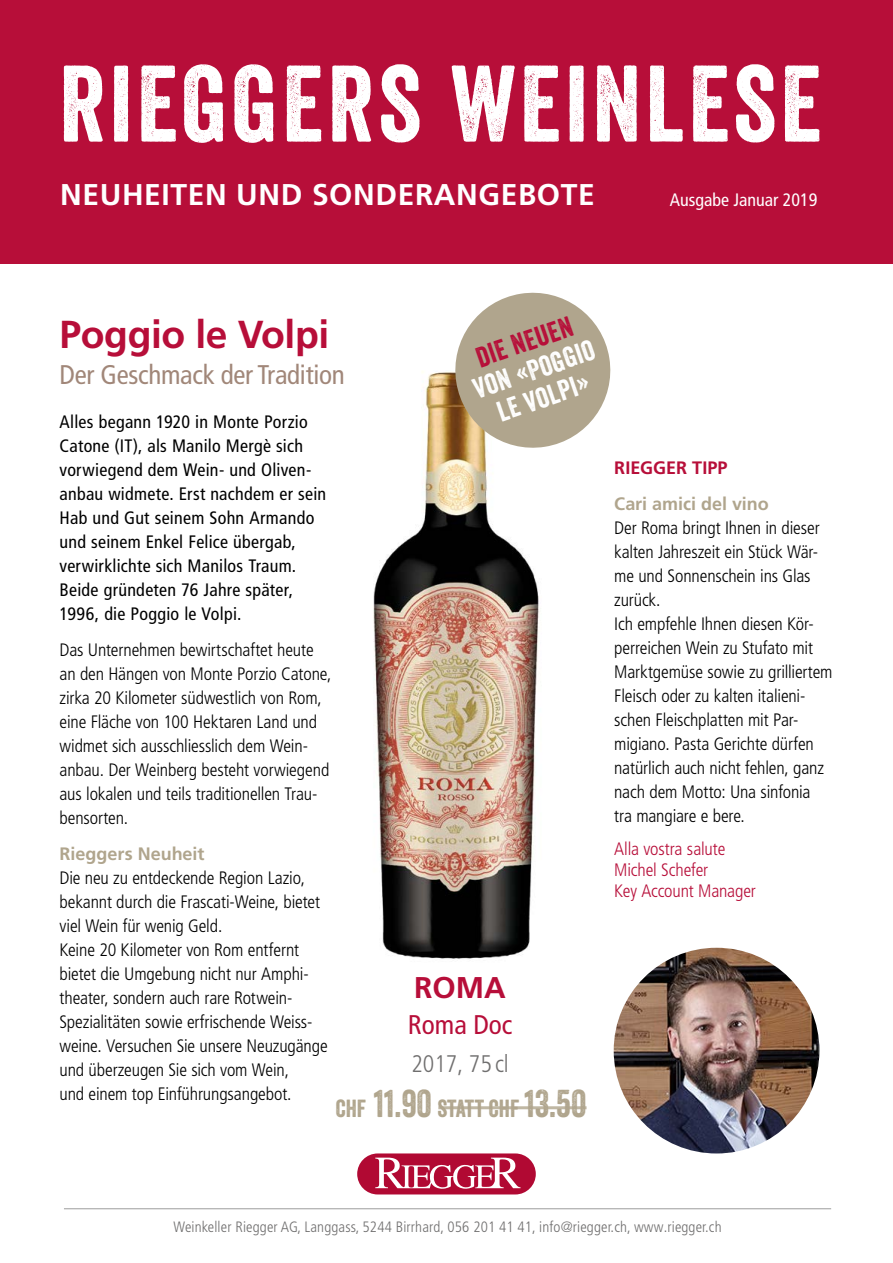
<style>
.page{position:relative;width:893px;height:1263px;background:#fff}
.page>*{position:absolute;margin:0;border:0;box-sizing:border-box;transform-origin:0 0}
.t1{font:105px "Veneer";letter-spacing:.04em;color:#fff}
.t2{font:700 39px "Frutiger LT Pro";letter-spacing:-.01em;color:#b70e39}
.t3{font:700 30px "Frutiger LT Pro";letter-spacing:.02em;color:#fff}
.t4{font:700 30px "Frutiger LT Pro";color:#b70e39}
.t5{font:27.9px/29.1px "Veneer";color:#fff;text-align:center}
.t6{font:27.9px "Veneer";color:#b70e39}
.t7{font:condensed 27px "Frutiger LT Pro";letter-spacing:-.01em;color:#a18779}
.t8{font:condensed 27px "Frutiger LT Pro";color:#b70e39}
.t9{font:24px "Veneer";color:#b0a58d}
.t10{font:300 condensed 24px "Frutiger LT Pro";color:#706f6f}
.t11{font:300 condensed 18px/24px "Frutiger LT Pro";letter-spacing:-.01em;color:#000}
.t12{font:condensed 18px/24px "Frutiger LT Pro";letter-spacing:.015em;color:#000}
.t13{font:300 condensed 18px/21px "Frutiger LT Pro";letter-spacing:-.01em;color:#b70e39}
.t14{font:700 18px "Frutiger LT Pro";color:#b0a58d}
.t15{font:condensed 18px "Frutiger LT Pro";color:#fff}
.t16{font:700 18px "Frutiger LT Pro";letter-spacing:.005em;color:#b70e39}
.t17{font:300 condensed 15px "Frutiger LT Pro";letter-spacing:.01em;color:#706f6f}
.s1{font-size:37.5px}
</style>
<div class="page">
<img style="left:373px;top:371px;width:166px;height:588px">
<div style="left:0;top:0;width:893px;height:264px;background:#b70e39"></div>
<div style="left:357px;top:1153px;width:179px;height:41px;background:#b10933;border-radius:21px"></div>
<svg style="left:375px;top:1157px;width:145px;height:32px"></svg>
<hr style="left:64px;top:1208px;width:767px;height:1px;background:#9d9d9c">
<img style="left:614px;top:948px;width:205px;height:205px;border-radius:103px">
<svg style="left:451px;top:292px;width:160px;height:160px"></svg>
<hr style="left:438px;top:1106px;width:149px;height:3px;background:#b0a58d">
<h1 class="t1" style="left:59px;top:40px;width:764px">RIEGGERS WEINLESE</h1>
<h3 class="t3" style="left:60px;top:177px;width:536px">NEUHEITEN UND SONDERANGEBOTE</h3>
<p class="t15" style="left:670px;top:189px;width:149px">Ausgabe Januar 2019</p>
<h3 class="t6" style="left:472px;top:342px;width:102px;rotate:-19deg">DIE NEUEN</h3>
<h2 class="t2" style="left:60px;top:312px;width:271px">Poggio le Volpi</h2>
<h3 class="t7" style="left:60px;top:359px;width:287px">Der Geschmack der Tradition</h3>
<h3 class="t5" style="left:469px;top:376px;width:128px;rotate:-19deg">VON «POGGIO<br>LE VOLPI»</h3>
<p class="t12" style="left:60px;top:410px;width:268px">Alles begann 1920 in Monte Porzio<br>Catone (IT), als Manilo Mergè sich vorwiegend dem Wein- und Oliven&shy;anbau widmete. Erst nachdem er sein<br>Hab und Gut seinem Sohn Armando und seinem Enkel Felice übergab, verwirklichte sich Manilos Traum.<br>Beide gründeten 76 Jahre später,<br>1996, die Poggio le Volpi.</p>
<p class="t11" style="left:60px;top:637px;width:273px">Das Unternehmen bewirtschaftet heute an den Hängen von Monte Porzio Catone, zirka 20 Kilometer südwestlich von Rom, eine Fläche von 100 Hektaren Land und widmet sich ausschliesslich dem Wein&shy;anbau. Der Weinberg besteht vorwiegend aus lokalen und teils traditionellen Trau&shy;bensorten.</p>
<p class="t14" style="left:60px;top:843px;width:146px">Rieggers Neuheit</p>
<p class="t11" style="left:60px;top:865px;width:270px">Die neu zu entdeckende Region Lazio, bekannt durch die Frascati-Weine, bietet viel Wein für wenig Geld.<br>Keine 20 Kilometer von Rom entfernt bietet die Umgebung nicht nur Amphi&shy;theater, sondern auch rare Rotwein-Spezialitäten sowie erfrischende Weiss&shy;weine. Versuchen Sie unsere Neuzugänge und überzeugen Sie sich vom Wein,<br>und einem top Einführungsangebot.</p>
<h3 class="t4" style="left:414px;top:970px;width:93px">ROMA</h3>
<h3 class="t8" style="left:408px;top:1009px;width:106px">Roma Doc</h3>
<h3 class="t10" style="left:411px;top:1049px;width:99px">2017, 75 cl</h3>
<h3 class="t9" style="left:336px;top:1094px;width:252px">CHF <span class="s1">11.90</span> STATT CHF <span class="s1">13.50</span></h3>
<p class="t16" style="left:614px;top:457px;width:115px">RIEGGER TIPP</p>
<p class="t14" style="left:614px;top:493px;width:156px">Cari amici del vino</p>
<p class="t11" style="left:614px;top:516px;width:220px">Der Roma bringt Ihnen in dieser kalten Jahreszeit ein Stück Wär&shy;me und Sonnenschein ins Glas zurück.<br>Ich empfehle Ihnen diesen Kör&shy;perreichen Wein zu Stufato mit<br>Marktgemüse sowie zu grilliertem<br>Fleisch oder zu kalten italieni&shy;schen Fleischplatten mit Par&shy;migiano. Pasta Gerichte dürfen natürlich auch nicht fehlen, ganz nach dem Motto: Una sinfonia tra mangiare e bere.</p>
<p class="t13" style="left:614px;top:839px;width:143px">Alla vostra salute<br>Michel Schefer<br>Key Account Manager</p>
<p class="t17" style="left:173px;top:1218px;width:550px">Weinkeller Riegger AG, Langgass, 5244 Birrhard, 056 201 41 41, info@riegger.ch, www.riegger.ch</p>
</div>
